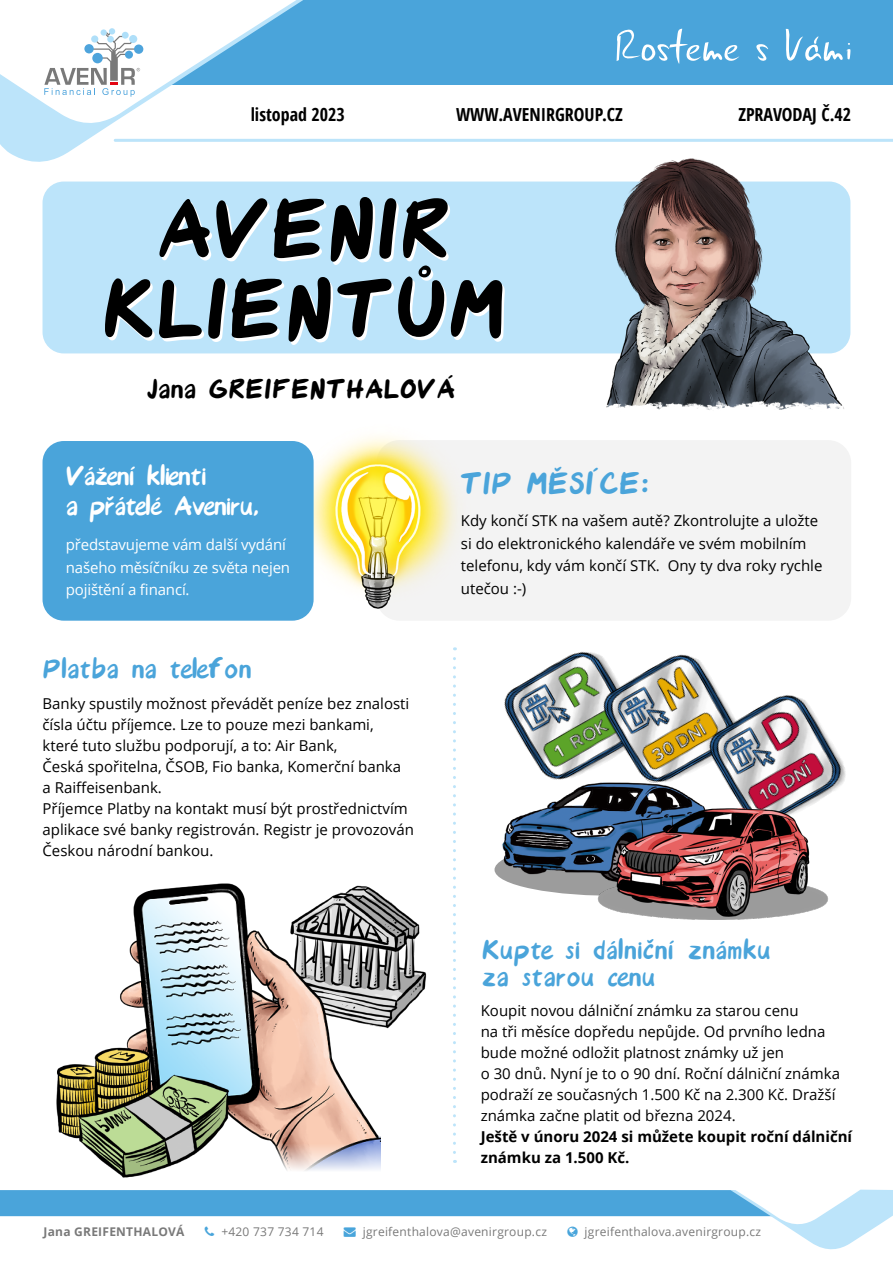
<style>
.page{position:relative;width:893px;height:1263px;background:#fff}
.page>*{position:absolute;margin:0;border:0;box-sizing:border-box;transform-origin:0 0}
.t1{font:108.6px/79.9px "Avenir Font";color:#000;text-align:center}
.t2{font:40.35px "Avenir Font";color:#4aa4da}
.t3{font:36px/27px "Avenir Font";color:#4aa4da}
.t4{font:36px/30px "Avenir Font";letter-spacing:-.03em;color:#fff}
.t5{font:36px "Avenir Font";color:#000}
.t6{font:700 condensed 18px "Open Sans";color:#000}
.t7{font:15px/21px "Open Sans";color:#000}
.t8{font:15px/22.5px "Open Sans";letter-spacing:-.01em;color:#fff}
.t9{font:700 15px/21px "Open Sans";color:#000}
.t10{font:12px "Open Sans";letter-spacing:.02em;color:#797979}
.t11{font:700 12px "Open Sans";letter-spacing:.02em;color:#797979}
.s1{color:#49a5db}
</style>
<div class="page">
<div style="left:22px;top:0;width:871px;height:85px;background:#4aa4da"></div>
<svg style="left:0;top:0;width:328px;height:162px"></svg>
<svg style="left:617px;top:29px;width:123px;height:35px"></svg>
<svg style="left:756px;top:44px;width:12px;height:17px"></svg>
<svg style="left:786px;top:29px;width:64px;height:32px"></svg>
<svg style="left:0;top:0;width:302px;height:129px"></svg>
<hr style="left:115px;top:139px;width:778px;height:3px;background:#bce4fa">
<div style="left:43px;top:182px;width:807px;height:171px;background:#bce4fa;border-radius:21px"></div>
<img style="left:381px;top:895px;width:46px;height:134px">
<div style="left:376px;top:440px;width:475px;height:181px;background:#f3f3f3;border-radius:23px"></div>
<img style="left:297px;top:436px;width:160px;height:173px">
<div style="left:43px;top:441px;width:271px;height:180px;background:#4aa4da;border-radius:21px"></div>
<svg style="left:453px;top:647px;width:3px;height:505px"></svg>
<img style="left:120px;top:883px;width:261px;height:288px">
<img style="left:56px;top:1019px;width:176px;height:159px">
<img style="left:504px;top:651px;width:85px;height:120px">
<img style="left:589px;top:652px;width:121px;height:119px">
<img style="left:693px;top:677px;width:153px;height:123px">
<svg style="left:552px;top:892px;width:37px;height:4px"></svg>
<img style="left:494px;top:771px;width:230px;height:121px">
<img style="left:589px;top:800px;width:239px;height:120px">
<img style="left:592px;top:158px;width:258px;height:252px">
<svg style="left:0;top:1189px;width:893px;height:61px"></svg>
<p class="t6" style="left:251px;top:101px;width:96px">listopad 2023</p>
<p class="t6" style="left:456px;top:101px;width:168px">WWW.AVENIRGROUP.CZ</p>
<p class="t6" style="left:738px;top:101px;width:114px">ZPRAVODAJ Č.42</p>
<h1 class="t1" style="left:102px;top:192px;width:405px">AVENIR<br>KLIENTŮM</h1>
<h3 class="t5" style="left:146px;top:374px;width:310px">Jana GREIFENTHALOVÁ</h3>
<h3 class="t4" style="left:66px;top:462px;width:195px">Vážení klienti<br>a přátelé Aveniru,</h3>
<p class="t8" style="left:66px;top:533px;width:226px">představujeme vám další vydání našeho měsíčníku ze světa nejen pojištění a financí.</p>
<h3 class="t3" style="left:43px;top:657px;width:211px">Platba na telefon</h3>
<p class="t7" style="left:43px;top:693px;width:373px">Banky spustily možnost převádět peníze bez znalosti čísla účtu příjemce. Lze to pouze mezi bankami,<br>které tuto službu podporují, a to: Air Bank,<br>Česká spořitelna, ČSOB, Fio banka, Komerční banka<br>a Raiffeisenbank.<br>Příjemce Platby na kontakt musí být prostřednictvím aplikace své banky registrován. Registr je provozován Českou národní bankou.</p>
<h2 class="t2" style="left:460px;top:467px;width:192px">TIP MĚSÍCE:</h2>
<p class="t7" style="left:461px;top:509px;width:363px;line-height:22.5px">Kdy končí STK na vašem autě? Zkontrolujte a uložte si do elektronického kalendáře ve svém mobilním telefonu, kdy vám končí STK. Ony ty dva roky rychle utečou :-)</p>
<h3 class="t3" style="left:482px;top:937px;width:290px">Kupte si dálniční známku za starou cenu</h3>
<p class="t7" style="left:481px;top:999px;width:361px">Koupit novou dálniční známku za starou cenu<br>na tři měsíce dopředu nepůjde. Od prvního ledna bude možné odložit platnost známky už jen<br>o 30 dnů. Nyní je to o 90 dní. Roční dálniční známka podraží ze současných 1.500 Kč na 2.300 Kč. Dražší známka začne platit od března 2024.</p>
<p class="t9" style="left:481px;top:1125px;width:373px">Ještě v únoru 2024 si můžete koupit roční dálniční známku za 1.500 Kč.</p>
<p class="t11" style="left:44px;top:1223px;width:142px">Jana GREIFENTHALOVÁ</p>
<p class="t10" style="left:221px;top:1223px;width:104px">+420 737 734 714</p>
<p class="t10" style="left:344px;top:1223px;width:205px"><span class="s1">→</span> jgreifenthalova@avenirgroup.cz</p>
<p class="t10" style="left:585px;top:1223px;width:178px">jgreifenthalova.avenirgroup.cz</p>
</div>
